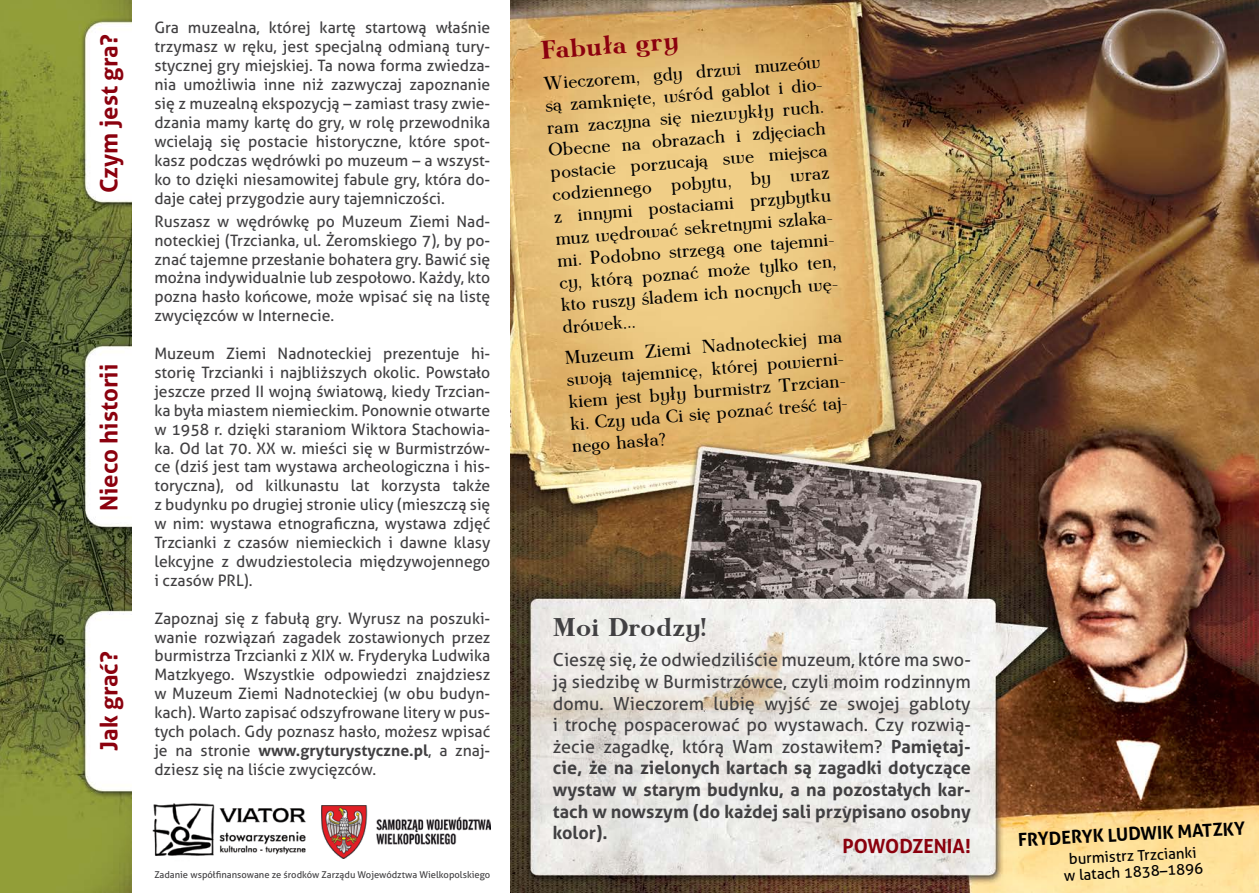
<style>
.page{position:relative;width:1259px;height:893px;background:#fff}
.page>*{position:absolute;margin:0;border:0;box-sizing:border-box;transform-origin:0 0}
.t1{font:700 25.5px "Antykwa Poltawskiego TTF";color:#414042}
.t2{font:700 25.5px "Antykwa Poltawskiego TTF";color:#8b010e}
.t3{font:700 24px "Aller";color:#8b010e}
.t4{font:700 19.5px "Aller";color:#8b010e}
.t5{font:18.45px/22.2px "Antykwa Poltawskiego TTF";color:#000}
.t6{font:18px/21.6px "Aller";color:#414042;text-align:justify}
.t7{font:700 18px "Aller";color:#000}
.t8{font:15.75px/18.9px "Aller";color:#414042;text-align:justify}
.t9{font:15px/16.2px "Aller";color:#000;text-align:center}
.t10{font:9.45px "Aller";color:#414042}
.s1{font-weight:700}
</style>
<div class="page">
<img style="left:0;top:0;width:1259px;height:893px">
<div style="left:133px;top:638px;width:376px;height:255px;background:#fff"></div>
<div style="left:133px;top:0;width:376px;height:787px;background:#fff"></div>
<img style="left:152px;top:803px;width:154px;height:53px">
<img style="left:321px;top:805px;width:169px;height:53px">
<h2 class="t3" style="left:94px;top:193px;width:161px;rotate:-90deg">Czym jest gra?</h2>
<h2 class="t3" style="left:94px;top:511px;width:149px;rotate:-90deg">Nieco historii</h2>
<h2 class="t3" style="left:94px;top:750px;width:101px;rotate:-90deg">Jak grać?</h2>
<p class="t8" style="left:154px;top:18px;width:337px">Gra muzealna, której kartę startową właśnie trzymasz w ręku, jest specjalną odmianą tury&shy;stycznej gry miejskiej. Ta nowa forma zwiedza&shy;nia umożliwia inne niż zazwyczaj zapoznanie się z muzealną ekspozycją – zamiast trasy zwie&shy;dzania mamy kartę do gry, w rolę przewodnika wcielają się postacie historyczne, które spot&shy;kasz podczas wędrówki po muzeum – a wszyst&shy;ko to dzięki niesamowitej fabule gry, która do&shy;daje całej przygodzie aury tajemniczości.</p>
<p class="t8" style="left:154px;top:212px;width:337px">Ruszasz w wędrówkę po Muzeum Ziemi Nad&shy;noteckiej (Trzcianka, ul. Żeromskiego 7), by po&shy;znać tajemne przesłanie bohatera gry. Bawić się można indywidualnie lub zespołowo. Każdy, kto pozna hasło końcowe, może wpisać się na listę zwycięzców w Internecie.</p>
<p class="t8" style="left:154px;top:344px;width:337px">Muzeum Ziemi Nadnoteckiej prezentuje hi&shy;storię Trzcianki i najbliższych okolic. Powstało jeszcze przed II wojną światową, kiedy Trzcian&shy;ka była miastem niemieckim. Ponownie otwarte w 1958 r. dzięki staraniom Wiktora Stachowia&shy;ka. Od lat 70. XX w. mieści się w Burmistrzów&shy;ce (dziś jest tam wystawa archeologiczna i his&shy;toryczna), od kilkunastu lat korzysta także z budynku po drugiej stronie ulicy (mieszczą się w nim: wystawa etnograficzna, wystawa zdjęć Trzcianki z czasów niemieckich i dawne klasy lekcyjne z dwudziestolecia międzywojennego i czasów PRL).</p>
<p class="t8" style="left:154px;top:609px;width:337px">Zapoznaj się z fabułą gry. Wyrusz na poszuki&shy;wanie rozwiązań zagadek zostawionych przez burmistrza Trzcianki z XIX w. Fryderyka Ludwika Matzkyego. Wszystkie odpowiedzi znajdziesz w Muzeum Ziemi Nadnoteckiej (w obu budyn&shy;kach). Warto zapisać odszyfrowane litery w pus&shy;tych polach. Gdy poznasz hasło, możesz wpisać je na stronie <span class="s1">www.gryturystyczne.pl</span>, a znaj&shy;dziesz się na liście zwycięzców.</p>
<p class="t10" style="left:154px;top:869px;width:337px">Zadanie współfinansowane ze środków Zarządu Województwa Wielkopolskiego</p>
<h1 class="t2" style="left:540px;top:34px;width:139px;rotate:-4deg">Fabuła gry</h1>
<p class="t5" style="left:540px;top:74px;width:284px;rotate:-5deg">Wieczorem, gdy drzwi muzeów są zamknięte, wśród gablot i dio&shy;ram zaczyna się niezwykły ruch.<br>Obecne na obrazach i zdjęciach postacie porzucają swe miejsca codziennego pobytu, by wraz z innymi postaciami przybytku muz wędrować sekretnymi szlaka&shy;mi. Podobno strzegą one tajemni&shy;cy, którą poznać może tylko ten, kto ruszy śladem ich nocnych wę&shy;drówek...</p>
<p class="t5" style="left:563px;top:348px;width:283px;rotate:-5deg">Muzeum Ziemi Nadnoteckiej ma swoją tajemnicę, której powierni&shy;kiem jest były burmistrz Trzcian&shy;ki. Czy uda Ci się poznać treść taj&shy;nego hasła?</p>
<h1 class="t1" style="left:553px;top:611px;width:155px">Moi Drodzy!</h1>
<p class="t6" style="left:553px;top:649px;width:419px">Cieszę się, że odwiedziliście muzeum, które ma swo&shy;ją siedzibę w Burmistrzówce, czyli moim rodzinnym domu. Wieczorem lubię wyjść ze swojej gabloty i trochę pospacerować po wystawach. Czy rozwią&shy;żecie zagadkę, którą Wam zostawiłem? <span class="s1">Pamiętaj&shy;cie, że na zielonych kartach są zagadki dotyczące wystaw w starym budynku, a na pozostałych kar&shy;tach w nowszym (do każdej sali przypisano osobny kolor).</span></p>
<p class="t4" style="left:842px;top:834px;width:130px">POWODZENIA!</p>
<p class="t7" style="left:1017px;top:829px;width:229px;rotate:-3deg">FRYDERYK LUDWIK MATZKY</p>
<p class="t9" style="left:1062px;top:851px;width:141px;rotate:-3deg">burmistrz Trzcianki w latach 1838–1896</p>
</div>
